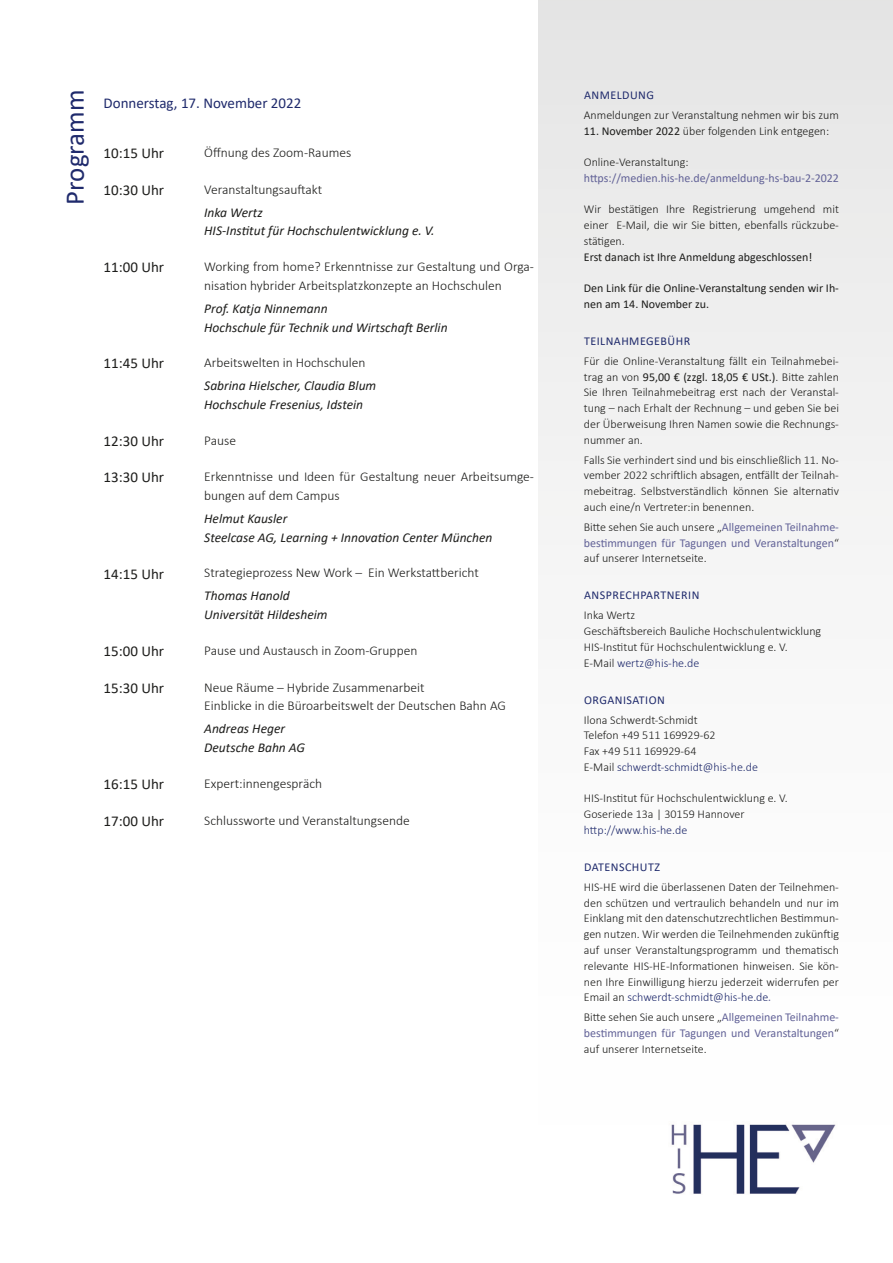
<style>
.page{position:relative;width:893px;height:1263px;background:#fff}
.page>*{position:absolute;margin:0;border:0;box-sizing:border-box;transform-origin:0 0}
.Ü1_Inhalt{font:27px "Calibri";color:#1f2a6c}
.Uhrzeit__innerhalb_T{font:15px "Calibri";color:#1d1d1b}
.Ü2_Datum{font:15px "Calibri";color:#1f2a6c}
.Fließtext_Workshops{font:300 13.5px/18.8px "Calibri";color:#1d1d1b}
.Referenten_Workshops{font:italic 13.5px "Calibri";color:#1d1d1b}
.Fließtext_Anmeldung{font:300 12px/15.8px "Calibri";color:#1d1d1b;text-align:justify}
.Fließtext_Anmeldung-2{font:12px/15.8px "Calibri";color:#626297;text-align:justify}
.Fließtext_Anmeldung-3{font:12px/15.8px "Calibri";color:#1d1d1b}
.Fließtext_Anmeldung-4{font:300 12px "Calibri";color:#1f2a6c}
.Ü_Formalien_INVERSAL{font:12px "Calibri";letter-spacing:.04em;color:#1f2a6c}
.s1{font-weight:400}
.s2{font-weight:300;color:#1d1d1b}
.s3{color:#1d1d1b}
.s4{color:#1f2a6c}
.s5{font-weight:400;font-style:italic;color:#626297}
</style>
<div class="page">
<div style="left:539px;top:0;width:354px;height:1263px;background:linear-gradient(to bottom,#e7e7e7,#fff)"></div>
<img style="left:669px;top:1121px;width:170px;height:75px">
<p class="Ü1_Inhalt" style="left:56px;top:205px;width:116px;rotate:-90deg">Programm</p>
<p class="Ü2_Datum" style="left:104px;top:93px;width:199px">Donnerstag, 17. November 2022</p>
<p class="Uhrzeit__innerhalb_T" style="left:104px;top:143px;width:62px">10:15 Uhr</p>
<p class="Fließtext_Workshops" style="left:204px;top:143px;width:149px">Öffnung des Zoom-Raumes</p>
<p class="Uhrzeit__innerhalb_T" style="left:104px;top:179px;width:62px">10:30 Uhr</p>
<p class="Fließtext_Workshops" style="left:204px;top:180px;width:119px">Veranstaltungsauftakt</p>
<p class="Referenten_Workshops" style="left:204px;top:203px;width:60px">Inka Wertz</p>
<p class="Referenten_Workshops" style="left:204px;top:221px;width:232px">HIS-Institut für Hochschulentwicklung e. V.</p>
<p class="Uhrzeit__innerhalb_T" style="left:104px;top:257px;width:62px">11:00 Uhr</p>
<p class="Fließtext_Workshops" style="left:204px;top:257px;width:331px">Working from home? Erkenntnisse zur Gestaltung und Orga&shy;nisation hybrider Arbeitsplatzkonzepte an Hochschulen</p>
<p class="Referenten_Workshops" style="left:204px;top:299px;width:125px">Prof. Katja Ninnemann</p>
<p class="Referenten_Workshops" style="left:204px;top:318px;width:245px">Hochschule für Technik und Wirtschaft Berlin</p>
<p class="Uhrzeit__innerhalb_T" style="left:104px;top:353px;width:62px">11:45 Uhr</p>
<p class="Fließtext_Workshops" style="left:204px;top:353px;width:163px">Arbeitswelten in Hochschulen</p>
<p class="Referenten_Workshops" style="left:204px;top:376px;width:174px">Sabrina Hielscher, Claudia Blum</p>
<p class="Referenten_Workshops" style="left:204px;top:395px;width:161px">Hochschule Fresenius, Idstein</p>
<p class="Uhrzeit__innerhalb_T" style="left:104px;top:430px;width:62px">12:30 Uhr</p>
<p class="Fließtext_Workshops" style="left:204px;top:431px;width:33px">Pause</p>
<p class="Uhrzeit__innerhalb_T" style="left:104px;top:467px;width:62px">13:30 Uhr</p>
<p class="Fließtext_Workshops" style="left:204px;top:467px;width:331px">Erkenntnisse und Ideen für Gestaltung neuer Arbeitsumge&shy;bungen auf dem Campus</p>
<p class="Referenten_Workshops" style="left:204px;top:509px;width:85px">Helmut Kausler</p>
<p class="Referenten_Workshops" style="left:204px;top:528px;width:290px">Steelcase AG, Learning + Innovation Center München</p>
<p class="Uhrzeit__innerhalb_T" style="left:104px;top:563px;width:62px">14:15 Uhr</p>
<p class="Fließtext_Workshops" style="left:204px;top:563px;width:276px">Strategieprozess New Work – Ein Werkstattbericht</p>
<p class="Referenten_Workshops" style="left:204px;top:587px;width:87px">Thomas Hanold</p>
<p class="Referenten_Workshops" style="left:204px;top:605px;width:125px">Universität Hildesheim</p>
<p class="Uhrzeit__innerhalb_T" style="left:104px;top:641px;width:62px">15:00 Uhr</p>
<p class="Fließtext_Workshops" style="left:204px;top:641px;width:215px">Pause und Austausch in Zoom-Gruppen</p>
<p class="Uhrzeit__innerhalb_T" style="left:104px;top:677px;width:62px">15:30 Uhr</p>
<p class="Fließtext_Workshops" style="left:204px;top:678px;width:222px">Neue Räume – Hybride Zusammenarbeit</p>
<p class="Fließtext_Workshops" style="left:204px;top:696px;width:303px">Einblicke in die Büroarbeitswelt der Deutschen Bahn AG</p>
<p class="Referenten_Workshops" style="left:204px;top:719px;width:82px">Andreas Heger</p>
<p class="Referenten_Workshops" style="left:204px;top:738px;width:102px">Deutsche Bahn AG</p>
<p class="Uhrzeit__innerhalb_T" style="left:104px;top:773px;width:62px">16:15 Uhr</p>
<p class="Fließtext_Workshops" style="left:204px;top:774px;width:119px">Expert:innengespräch</p>
<p class="Uhrzeit__innerhalb_T" style="left:104px;top:810px;width:62px">17:00 Uhr</p>
<p class="Fließtext_Workshops" style="left:204px;top:810px;width:207px">Schlussworte und Veranstaltungsende</p>
<p class="Ü_Formalien_INVERSAL" style="left:584px;top:87px;width:71px">ANMELDUNG</p>
<p class="Fließtext_Anmeldung" style="left:584px;top:107px;width:257px">Anmeldungen zur Veranstaltung nehmen wir bis zum</p>
<p class="Fließtext_Anmeldung" style="left:584px;top:123px;width:247px"><span class="s1">11. November 2022</span> über folgenden Link entgegen:</p>
<p class="Fließtext_Anmeldung" style="left:584px;top:154px;width:106px">Online-Veranstaltung:</p>
<p class="Fließtext_Anmeldung-2" style="left:584px;top:170px;width:257px">https://medien.his-he.de/anmeldung-hs-bau-2-2022</p>
<p class="Fließtext_Anmeldung" style="left:584px;top:201px;width:257px">Wir bestätigen Ihre Registrierung umgehend mit einer E-Mail, die wir Sie bitten, ebenfalls rückzube&shy;stätigen.</p>
<p class="Fließtext_Anmeldung-3" style="left:584px;top:248px;width:230px">Erst danach ist Ihre Anmeldung abgeschlossen!</p>
<p class="Fließtext_Anmeldung-3" style="left:584px;top:280px;width:257px">Den Link für die Online-Veranstaltung senden wir Ih&shy;nen am 14. November zu.</p>
<p class="Ü_Formalien_INVERSAL" style="left:584px;top:333px;width:108px">TEILNAHMEGEBÜHR</p>
<p class="Fließtext_Anmeldung" style="left:584px;top:353px;width:257px">Für die Online-Veranstaltung fällt ein Teilnahmebei&shy;trag an von <span class="s1">95,00 € (zzgl. 18,05 € USt.)</span>. Bitte zahlen Sie Ihren Teilnahmebeitrag erst nach der Veranstal&shy;tung – nach Erhalt der Rechnung – und geben Sie bei der Überweisung Ihren Namen sowie die Rechnungs&shy;nummer an.</p>
<p class="Fließtext_Anmeldung" style="left:584px;top:452px;width:257px">Falls Sie verhindert sind und bis einschließlich 11. No&shy;vember 2022 schriftlich absagen, entfällt der Teilnah&shy;mebeitrag. Selbstverständlich können Sie alternativ auch eine/n Vertreter:in benennen.</p>
<p class="Fließtext_Anmeldung-2" style="left:584px;top:519px;width:257px"><span class="s2">Bitte sehen Sie auch unsere „</span>Allgemeinen Teilnahme&shy;bestimmungen für Tagungen und Veranstaltungen<span class="s2">“ auf unserer Internetseite.</span></p>
<p class="Ü_Formalien_INVERSAL" style="left:584px;top:587px;width:117px">ANSPRECHPARTNERIN</p>
<p class="Fließtext_Anmeldung" style="left:584px;top:607px;width:53px">Inka Wertz</p>
<p class="Fließtext_Anmeldung" style="left:584px;top:623px;width:239px">Geschäftsbereich Bauliche Hochschulentwicklung</p>
<p class="Fließtext_Anmeldung" style="left:584px;top:639px;width:205px">HIS-Institut für Hochschulentwicklung e. V.</p>
<p class="Fließtext_Anmeldung-4" style="left:584px;top:655px;width:117px"><span class="s3">E-Mail</span> wertz@his-he.de</p>
<p class="Ü_Formalien_INVERSAL" style="left:584px;top:691px;width:82px">ORGANISATION</p>
<p class="Fließtext_Anmeldung" style="left:584px;top:712px;width:115px">Ilona Schwerdt-Schmidt</p>
<p class="Fließtext_Anmeldung" style="left:584px;top:727px;width:133px">Telefon +49 511 169929-62</p>
<p class="Fließtext_Anmeldung" style="left:584px;top:743px;width:114px">Fax +49 511 169929-64</p>
<p class="Fließtext_Anmeldung-4" style="left:584px;top:759px;width:176px"><span class="s3">E-Mail</span> schwerdt-schmidt@his-he.de</p>
<p class="Fließtext_Anmeldung" style="left:584px;top:790px;width:205px">HIS-Institut für Hochschulentwicklung e. V.</p>
<p class="Fließtext_Anmeldung" style="left:584px;top:806px;width:162px">Goseriede 13a | 30159 Hannover</p>
<p class="Fließtext_Anmeldung-4" style="left:584px;top:822px;width:105px">http://www.his-he.de</p>
<p class="Ü_Formalien_INVERSAL" style="left:584px;top:859px;width:77px">DATENSCHUTZ</p>
<p class="Fließtext_Anmeldung" style="left:584px;top:879px;width:257px">HIS-HE wird die überlassenen Daten der Teilnehmen&shy;den schützen und vertraulich behandeln und nur im Einklang mit den datenschutzrechtlichen Bestimmun&shy;gen nutzen. Wir werden die Teilnehmenden zukünftig auf unser Veranstaltungsprogramm und thematisch relevante HIS-HE-Informationen hinweisen. Sie kön&shy;nen Ihre Einwilligung hierzu jederzeit widerrufen per Email an <span class="s4">schwerdt-schmidt@his-he.de</span><span class="s5">.</span></p>
<p class="Fließtext_Anmeldung-2" style="left:584px;top:1009px;width:257px"><span class="s2">Bitte sehen Sie auch unsere „</span>Allgemeinen Teilnahme&shy;bestimmungen für Tagungen und Veranstaltungen<span class="s2">“ auf unserer Internetseite.</span></p>
</div>
